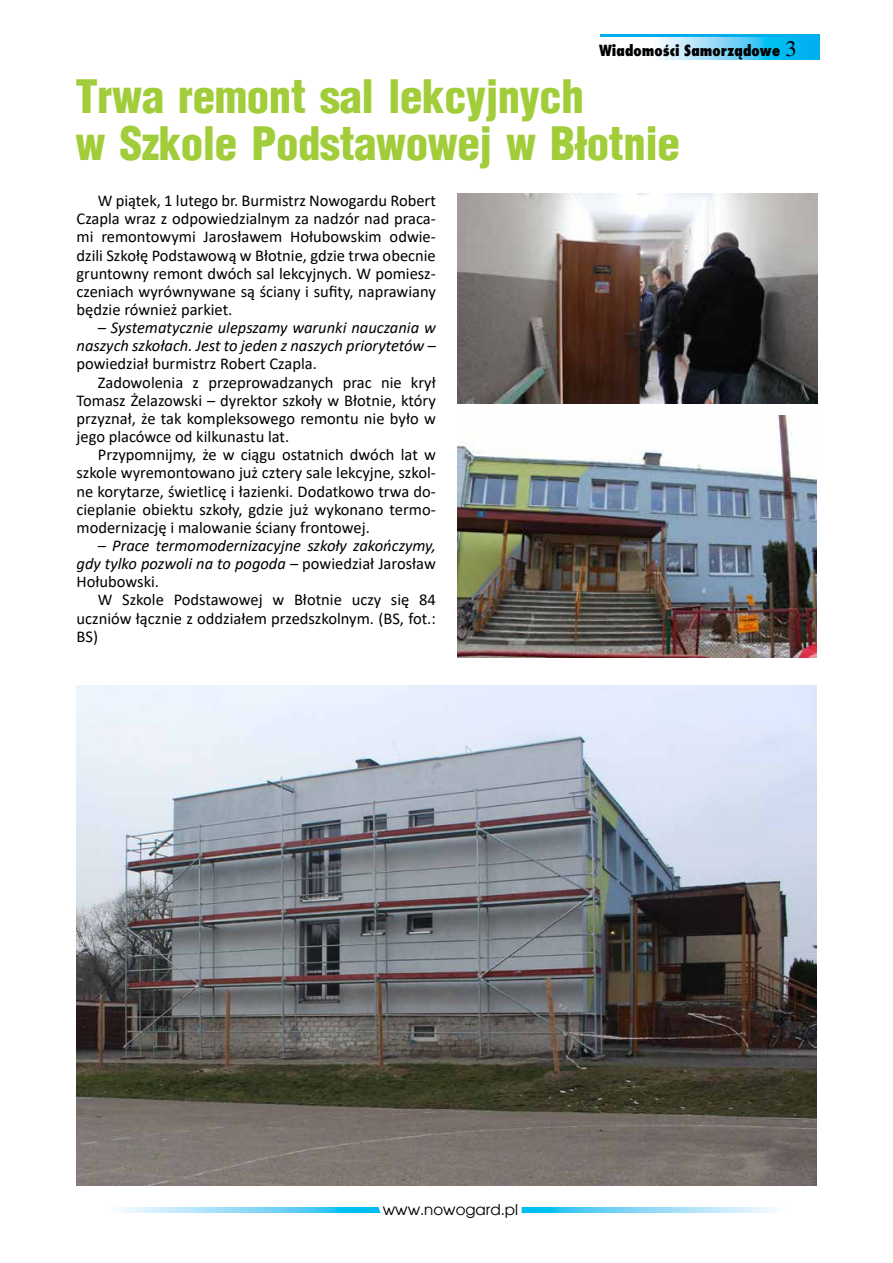
<style>
.page{position:relative;width:893px;height:1263px;background:#fff}
.page>*{position:absolute;margin:0;border:0;box-sizing:border-box;transform-origin:0 0}
.t1{font:900 45px/46.5px "Switzerland Cond";letter-spacing:-.01em;color:#a1cd3a}
.t2{font:22.5px "Times";color:#000}
.t3{font:16.5px/18.1px "Calibri";color:#000;text-align:justify}
.t4{font:italic 16.5px/18.1px "Calibri";color:#000;text-align:justify}
.t5{font:800 15px "Fujiyama";color:#000}
.t6{font:15px "Avalon";color:#000}
.s1{font-style:normal}
</style>
<div class="page">
<div style="left:600px;top:34px;width:220px;height:26px;background:#00aeef"></div>
<svg style="left:600px;top:37px;width:190px;height:22px;background:#a2e3f9"></svg>
<svg style="left:527px;top:1208px;width:248px;height:5px"></svg>
<svg style="left:119px;top:1208px;width:251px;height:5px"></svg>
<svg style="left:370px;top:1207px;width:157px;height:6px"></svg>
<img style="left:77px;top:686px;width:739px;height:500px">
<img style="left:457px;top:194px;width:360px;height:209px">
<img style="left:457px;top:415px;width:359px;height:242px">
<h2 class="t2" style="left:785px;top:36px;width:13px">3</h2>
<p class="t5" style="left:599px;top:40px;width:182px">Wiadomości Samorządowe</p>
<h1 class="t1" style="left:76px;top:72px;width:606px">Trwa remont sal lekcyjnych<br>w Szkole Podstawowej w Błotnie</h1>
<p class="t3" style="left:77px;top:191px;width:361px;text-indent:21px">W piątek, 1 lutego br. Burmistrz Nowogardu Robert Czapla wraz z odpowiedzialnym za nadzór nad praca&shy;mi remontowymi Jarosławem Hołubowskim odwie&shy;dzili Szkołę Podstawową w Błotnie, gdzie trwa obecnie gruntowny remont dwóch sal lekcyjnych. W pomiesz&shy;czeniach wyrównywane są ściany i sufity, naprawiany będzie również parkiet.</p>
<p class="t4" style="left:77px;top:318px;width:361px;text-indent:21px">– Systematycznie ulepszamy warunki nauczania w naszych szkołach. Jest to jeden z naszych priorytetów <span class="s1">– powiedział burmistrz Robert Czapla.</span></p>
<p class="t3" style="left:77px;top:373px;width:361px;text-indent:21px">Zadowolenia z przeprowadzanych prac nie krył Tomasz Żelazowski – dyrektor szkoły w Błotnie, który przyznał, że tak kompleksowego remontu nie było w jego placówce od kilkunastu lat.</p>
<p class="t3" style="left:77px;top:445px;width:361px;text-indent:21px">Przypomnijmy, że w ciągu ostatnich dwóch lat w szkole wyremontowano już cztery sale lekcyjne, szkol&shy;ne korytarze, świetlicę i łazienki. Dodatkowo trwa do&shy;cieplanie obiektu szkoły, gdzie już wykonano termo&shy;modernizację i malowanie ściany frontowej.</p>
<p class="t4" style="left:77px;top:536px;width:361px;text-indent:21px">– Prace termomodernizacyjne szkoły zakończymy, gdy tylko pozwoli na to pogoda <span class="s1">– powiedział Jarosław Hołubowski.</span></p>
<p class="t3" style="left:77px;top:590px;width:361px;text-indent:21px">W Szkole Podstawowej w Błotnie uczy się 84 uczniów łącznie z oddziałem przedszkolnym. (BS, fot.:<br>BS)</p>
<p class="t6" style="left:383px;top:1200px;width:137px">www.nowogard.pl</p>
</div>
